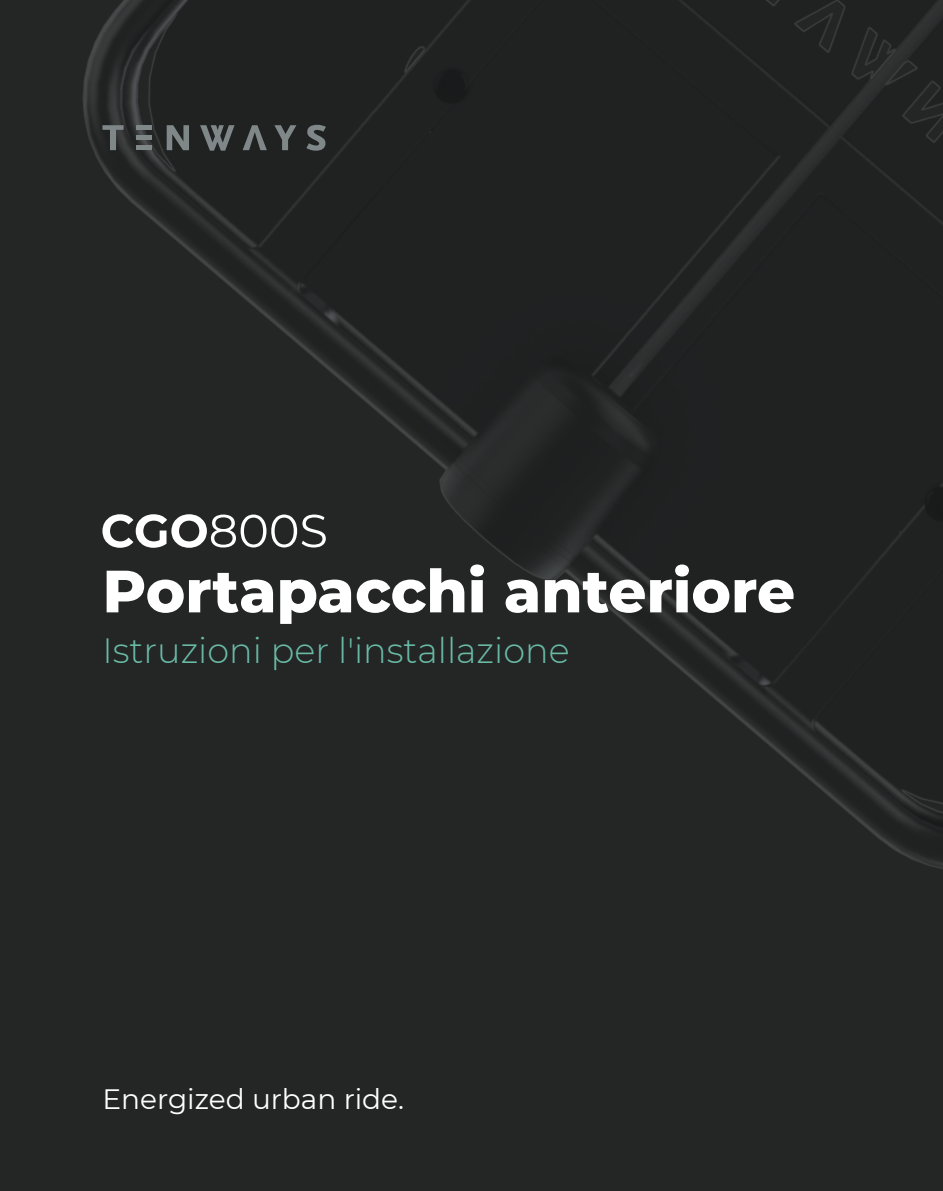
<style>
.page{position:relative;width:943px;height:1191px;background:#fff}
.page>*{position:absolute;margin:0;border:0;box-sizing:border-box;transform-origin:0 0}
.t1{font:800 59.5px "Montserrat";color:#fff}
.t2{font:300 35px "Montserrat";color:#69bba6}
.t3{font:28px "Montserrat";color:#fff}
</style>
<div class="page">
<div style="left:0;top:0;width:942px;height:1191px;background:#242626"></div>
<hr style="left:942px;top:0;width:1px;height:1191px;background:#f2f8f7">
<svg style="left:102px;top:514px;width:224px;height:34px"></svg>
<svg style="left:102px;top:125px;width:22px;height:25px"></svg>
<svg style="left:167px;top:125px;width:22px;height:25px"></svg>
<svg style="left:200px;top:125px;width:34px;height:26px"></svg>
<svg style="left:274px;top:125px;width:22px;height:25px"></svg>
<svg style="left:306px;top:125px;width:20px;height:26px"></svg>
<div style="left:137px;top:145px;width:15px;height:5px;background:#808788"></div>
<div style="left:137px;top:135px;width:15px;height:5px;background:#808788"></div>
<div style="left:137px;top:125px;width:15px;height:5px;background:#808788"></div>
<svg style="left:242px;top:125px;width:25px;height:25px"></svg>
<h1 class="t1" style="left:102px;top:547px;width:694px">Portapacchi anteriore</h1>
<p class="t2" style="left:102px;top:627px;width:468px">Istruzioni per l'installazione</p>
<p class="t3" style="left:102px;top:1080px;width:303px">Energized urban ride.</p>
</div>
